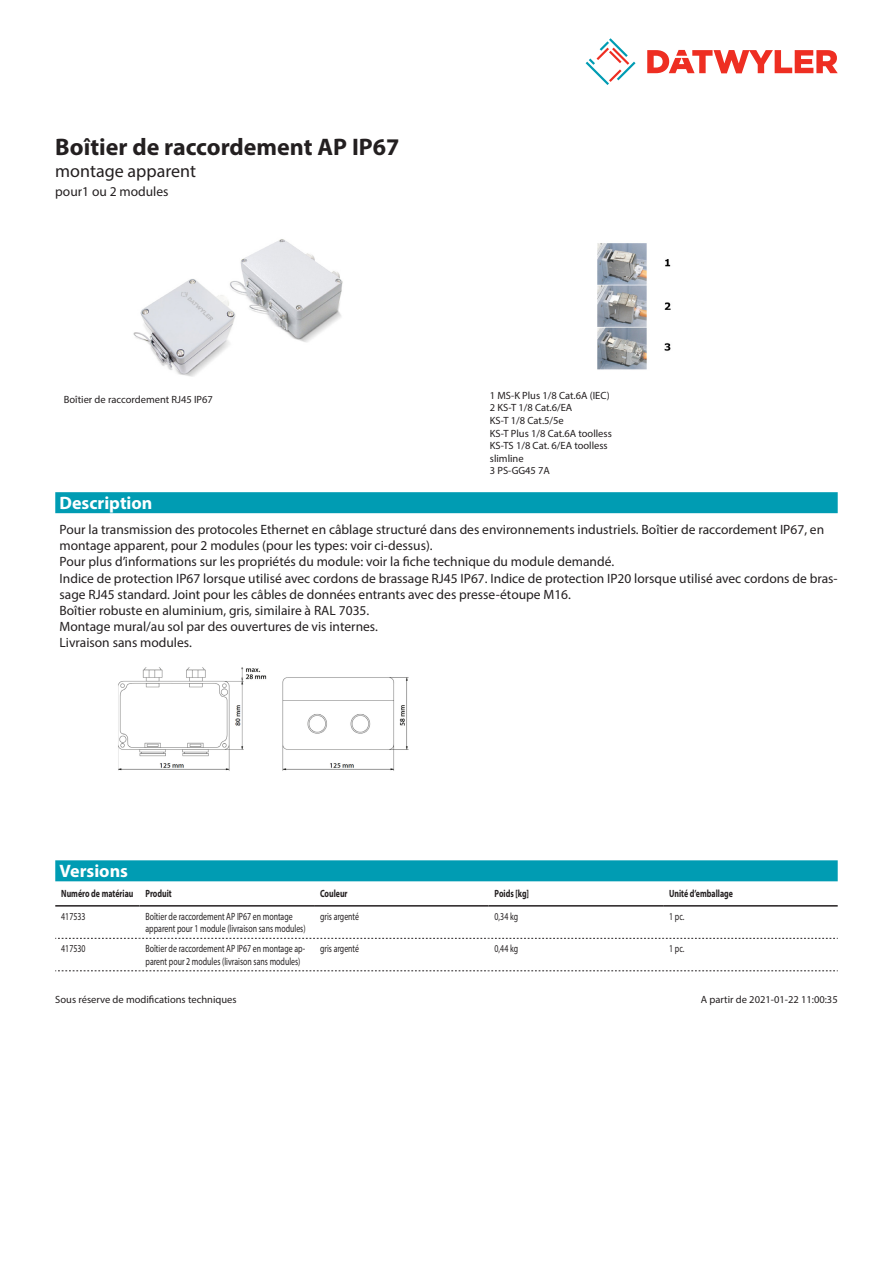
<style>
.page{position:relative;width:893px;height:1263px;background:#fff}
.page>*{position:absolute;margin:0;border:0;box-sizing:border-box;transform-origin:0 0}
.Product_Head{font:700 24px "Myriad Pro";color:#231f20}
.Standard_Head_Proper{font:700 18px "Myriad Pro";color:#fff}
.SubHead{font:18px "Myriad Pro";color:#231f20}
.Standard_text{font:13.5px/16.2px "Myriad Pro";color:#231f20}
.myriadlight{font:10.5px/12.6px "Myriad Pro";color:#231f20;scale:.75 1}
.imagetext{font:10.5px/12.6px "Myriad Pro";color:#231f20}
.Footnote{font:10.5px "Myriad Pro";color:#231f20}
.myriadbold{font:700 10.5px "Myriad Pro";color:#231f20;scale:.75 1}
</style>
<div class="page">
<svg style="left:586px;top:38px;width:49px;height:47px"></svg>
<svg style="left:647px;top:50px;width:191px;height:23px"></svg>
<img style="left:133px;top:239px;width:210px;height:138px">
<img style="left:597px;top:243px;width:74px;height:127px">
<div style="left:55px;top:860px;width:783px;height:21px;background:#009cb3"></div>
<hr style="left:55px;top:905px;width:85px;height:1px;background:#231f20">
<hr style="left:140px;top:905px;width:174px;height:1px;background:#231f20">
<hr style="left:314px;top:905px;width:175px;height:1px;background:#231f20">
<hr style="left:489px;top:905px;width:174px;height:1px;background:#231f20">
<hr style="left:663px;top:905px;width:175px;height:1px;background:#231f20">
<svg style="left:55px;top:938px;width:783px;height:1px"></svg>
<svg style="left:55px;top:970px;width:783px;height:1px"></svg>
<div style="left:55px;top:492px;width:783px;height:21px;background:#009cb3"></div>
<img style="left:118px;top:667px;width:291px;height:104px">
<p class="Product_Head" style="left:55px;top:131px;width:346px">Boîtier de raccordement AP IP67</p>
<p class="SubHead" style="left:55px;top:160px;width:142px">montage apparent</p>
<p class="Standard_text" style="left:55px;top:183px;width:115px">pour1 ou 2 modules</p>
<p class="imagetext" style="left:64px;top:393px;width:151px">Boîtier de raccordement RJ45 IP67</p>
<p class="imagetext" style="left:490px;top:389px;width:124px">1 MS-K Plus 1/8 Cat.6A (IEC)<br>2 KS-T 1/8 Cat.6/EA<br>KS-T 1/8 Cat.5/5e<br>KS-T Plus 1/8 Cat.6A toolless<br>KS-TS 1/8 Cat. 6/EA toolless slimline<br>3 PS-GG45 7A</p>
<p class="Standard_Head_Proper" style="left:60px;top:491px;width:94px">Description</p>
<p class="Standard_text" style="left:60px;top:521px;width:780px">Pour la transmission des protocoles Ethernet en câblage structuré dans des environnements industriels. Boîtier de raccordement IP67, en montage apparent, pour 2 modules (pour les types: voir ci-dessus).<br>Pour plus d’informations sur les propriétés du module: voir la fiche technique du module demandé.<br>Indice de protection IP67 lorsque utilisé avec cordons de brassage RJ45 IP67. Indice de protection IP20 lorsque utilisé avec cordons de bras&shy;sage RJ45 standard. Joint pour les câbles de données entrants avec des presse-étoupe M16.<br>Boîtier robuste en aluminium, gris, similaire à RAL 7035.<br>Montage mural/au sol par des ouvertures de vis internes.<br>Livraison sans modules.</p>
<p class="Standard_Head_Proper" style="left:60px;top:859px;width:70px">Versions</p>
<p class="myriadbold" style="left:61px;top:887px;width:98px">Numéro de matériau</p>
<p class="myriadbold" style="left:146px;top:887px;width:37px">Produit</p>
<p class="myriadbold" style="left:320px;top:887px;width:38px">Couleur</p>
<p class="myriadbold" style="left:495px;top:887px;width:48px">Poids [kg]</p>
<p class="myriadbold" style="left:669px;top:887px;width:87px">Unité d’emballage</p>
<p class="myriadlight" style="left:61px;top:910px;width:34px">417533</p>
<p class="myriadlight" style="left:146px;top:910px;width:215px">Boîtier de raccordement AP IP67 en montage apparent pour 1 module (livraison sans modules)</p>
<p class="myriadlight" style="left:320px;top:910px;width:54px">gris argenté</p>
<p class="myriadlight" style="left:495px;top:910px;width:33px">0,34 kg</p>
<p class="myriadlight" style="left:669px;top:910px;width:22px">1 pc.</p>
<p class="myriadlight" style="left:61px;top:942px;width:34px">417530</p>
<p class="myriadlight" style="left:146px;top:942px;width:214px">Boîtier de raccordement AP IP67 en montage ap&shy;parent pour 2 modules (livraison sans modules)</p>
<p class="myriadlight" style="left:320px;top:942px;width:54px">gris argenté</p>
<p class="myriadlight" style="left:495px;top:942px;width:33px">0,44 kg</p>
<p class="myriadlight" style="left:669px;top:942px;width:22px">1 pc.</p>
<p class="Footnote" style="left:55px;top:992px;width:183px">Sous réserve de modifications techniques</p>
<p class="Footnote" style="left:701px;top:992px;width:138px">A partir de 2021-01-22 11:00:35</p>
</div>
